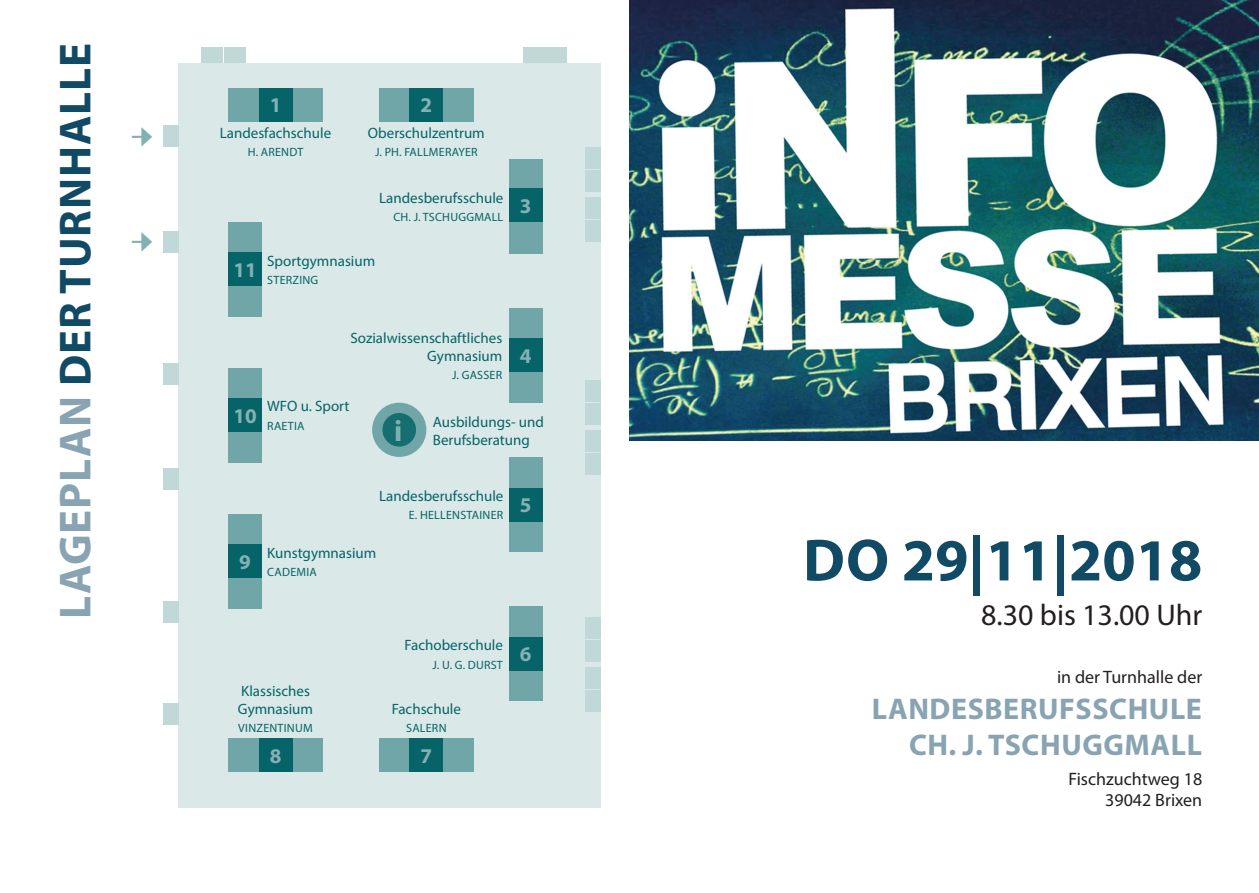
<style>
.page{position:relative;width:1259px;height:893px;background:#fff}
.page>*{position:absolute;margin:0;border:0;box-sizing:border-box;transform-origin:0 0}
.t1{font:700 60px "Myriad Pro";color:#114a65}
.t2{font:700 45px "Myriad Pro";letter-spacing:.02em;color:#114a65}
.t3{font:36px "Minion Pro";color:#066468}
.t4{font:700 30px/36px "Myriad Pro";letter-spacing:.02em;color:#88a4b2;text-align:right}
.t5{font:30px "Myriad Pro";color:#231f20}
.t6{font:700 30px "Myriad Pro";color:#83b1b4}
.t7{font:700 21px "Myriad Pro";color:#83b1b4}
.t8{font:18px "Myriad Pro";color:#231f20}
.t9{font:15px/18px "Myriad Pro";color:#066468}
.t10{font:12px "Myriad Pro";letter-spacing:.02em;color:#066468}
.s1{color:#88a4b2}
</style>
<div class="page">
<div style="left:178px;top:63px;width:422px;height:745px;background:#dae8e8"></div>
<div style="left:228px;top:88px;width:95px;height:33px;background:#70a6a8"></div>
<div style="left:379px;top:88px;width:94px;height:33px;background:#70a6a8"></div>
<div style="left:228px;top:739px;width:95px;height:33px;background:#70a6a8"></div>
<div style="left:379px;top:739px;width:94px;height:33px;background:#70a6a8"></div>
<div style="left:509px;top:159px;width:33px;height:95px;background:#70a6a8"></div>
<div style="left:509px;top:308px;width:33px;height:95px;background:#70a6a8"></div>
<div style="left:509px;top:457px;width:33px;height:95px;background:#70a6a8"></div>
<div style="left:509px;top:606px;width:33px;height:95px;background:#70a6a8"></div>
<div style="left:228px;top:222px;width:34px;height:95px;background:#70a6a8"></div>
<div style="left:228px;top:368px;width:34px;height:94px;background:#70a6a8"></div>
<div style="left:228px;top:514px;width:34px;height:94px;background:#70a6a8"></div>
<div style="left:259px;top:88px;width:33px;height:33px;background:#066468"></div>
<div style="left:409px;top:88px;width:34px;height:33px;background:#066468"></div>
<div style="left:509px;top:188px;width:33px;height:34px;background:#066468"></div>
<div style="left:509px;top:339px;width:33px;height:33px;background:#066468"></div>
<div style="left:509px;top:488px;width:33px;height:33px;background:#066468"></div>
<div style="left:509px;top:637px;width:33px;height:33px;background:#066468"></div>
<div style="left:409px;top:739px;width:34px;height:33px;background:#066468"></div>
<div style="left:259px;top:739px;width:33px;height:33px;background:#066468"></div>
<div style="left:228px;top:544px;width:34px;height:34px;background:#066468"></div>
<div style="left:228px;top:398px;width:34px;height:34px;background:#066468"></div>
<div style="left:228px;top:253px;width:34px;height:33px;background:#066468"></div>
<div style="left:372px;top:403px;width:54px;height:54px;background:#70a6a8;border-radius:50%"></div>
<div style="left:382px;top:413px;width:34px;height:34px;background:#166e71;border-radius:50%"></div>
<div style="left:202px;top:47px;width:21px;height:16px;background:#c1d8d9"></div>
<div style="left:162px;top:125px;width:16px;height:22px;background:#c1d8d9"></div>
<div style="left:162px;top:231px;width:16px;height:22px;background:#c1d8d9"></div>
<div style="left:162px;top:364px;width:16px;height:21px;background:#c1d8d9"></div>
<div style="left:162px;top:469px;width:16px;height:21px;background:#c1d8d9"></div>
<div style="left:162px;top:601px;width:16px;height:21px;background:#c1d8d9"></div>
<div style="left:162px;top:703px;width:16px;height:21px;background:#c1d8d9"></div>
<div style="left:224px;top:47px;width:22px;height:16px;background:#c1d8d9"></div>
<div style="left:523px;top:47px;width:21px;height:16px;background:#c1d8d9"></div>
<div style="left:546px;top:47px;width:21px;height:16px;background:#c1d8d9"></div>
<div style="left:585px;top:148px;width:16px;height:21px;background:#c1d8d9"></div>
<div style="left:585px;top:171px;width:16px;height:21px;background:#c1d8d9"></div>
<div style="left:585px;top:197px;width:16px;height:21px;background:#c1d8d9"></div>
<div style="left:585px;top:220px;width:16px;height:21px;background:#c1d8d9"></div>
<div style="left:584px;top:381px;width:16px;height:21px;background:#c1d8d9"></div>
<div style="left:584px;top:403px;width:16px;height:22px;background:#c1d8d9"></div>
<div style="left:584px;top:430px;width:16px;height:21px;background:#c1d8d9"></div>
<div style="left:584px;top:453px;width:16px;height:21px;background:#c1d8d9"></div>
<div style="left:585px;top:618px;width:16px;height:21px;background:#c1d8d9"></div>
<div style="left:585px;top:640px;width:16px;height:22px;background:#c1d8d9"></div>
<div style="left:585px;top:667px;width:16px;height:21px;background:#c1d8d9"></div>
<div style="left:585px;top:690px;width:16px;height:21px;background:#c1d8d9"></div>
<img style="left:629px;top:0;width:630px;height:441px">
<p class="t2" style="left:46px;top:619px;width:577px;rotate:-90deg"><span class="s1">LAGEPLAN</span> DER TURNHALLE</p>
<h3 class="t3" style="left:130px;top:110px;width:24px">→</h3>
<h3 class="t3" style="left:130px;top:216px;width:24px">→</h3>
<p class="t7" style="left:270px;top:92px;width:13px">1</p>
<p class="t7" style="left:420px;top:92px;width:13px">2</p>
<p class="t9" style="left:220px;top:124px;width:113px">Landesfachschule</p>
<p class="t10" style="left:248px;top:145px;width:57px">H. ARENDT</p>
<p class="t9" style="left:368px;top:124px;width:118px">Oberschulzentrum</p>
<p class="t10" style="left:375px;top:145px;width:104px">J. PH. FALLMERAYER</p>
<p class="t9" style="left:379px;top:188px;width:126px">Landesberufsschule</p>
<p class="t10" style="left:393px;top:210px;width:111px">CH. J. TSCHUGGMALL</p>
<p class="t9" style="left:267px;top:251px;width:110px">Sportgymnasium</p>
<p class="t10" style="left:267px;top:273px;width:53px">STERZING</p>
<p class="t7" style="left:233px;top:256px;width:25px">11</p>
<p class="t7" style="left:520px;top:192px;width:13px">3</p>
<p class="t9" style="left:350px;top:328px;width:153px;text-align:right">Sozialwissenschaftliches<br>Gymnasium</p>
<p class="t10" style="left:452px;top:368px;width:52px">J. GASSER</p>
<p class="t7" style="left:520px;top:343px;width:13px">4</p>
<p class="t7" style="left:233px;top:402px;width:25px">10</p>
<p class="t9" style="left:267px;top:397px;width:84px">WFO u. Sport</p>
<p class="t10" style="left:267px;top:419px;width:39px">RAETIA</p>
<h3 class="t6" style="left:394px;top:411px;width:10px">i</h3>
<p class="t9" style="left:433px;top:412px;width:112px">Ausbildungs- und</p>
<p class="t9" style="left:433px;top:430px;width:99px">Berufsberatung</p>
<p class="t7" style="left:239px;top:548px;width:13px">9</p>
<p class="t9" style="left:379px;top:487px;width:126px">Landesberufsschule</p>
<p class="t10" style="left:409px;top:508px;width:96px">E. HELLENSTAINER</p>
<p class="t9" style="left:267px;top:543px;width:111px">Kunstgymnasium</p>
<p class="t10" style="left:267px;top:565px;width:51px">CADEMIA</p>
<p class="t7" style="left:520px;top:492px;width:13px">5</p>
<p class="t9" style="left:404px;top:636px;width:100px">Fachoberschule</p>
<p class="t10" style="left:432px;top:657px;width:72px">J. U. G. DURST</p>
<p class="t7" style="left:520px;top:641px;width:13px">6</p>
<p class="t9" style="left:238px;top:681px;width:77px">Klassisches<br>Gymnasium</p>
<p class="t10" style="left:238px;top:721px;width:76px">VINZENTINUM</p>
<p class="t9" style="left:392px;top:699px;width:71px">Fachschule</p>
<p class="t10" style="left:406px;top:721px;width:42px">SALERN</p>
<p class="t7" style="left:270px;top:742px;width:13px">8</p>
<p class="t7" style="left:420px;top:742px;width:13px">7</p>
<p class="t1" style="left:803px;top:521px;width:401px">DO 29|11|2018</p>
<p class="t5" style="left:981px;top:596px;width:223px">8.30 bis 13.00 Uhr</p>
<p class="t8" style="left:1057px;top:665px;width:147px">in der Turnhalle der</p>
<p class="t4" style="left:872px;top:689px;width:331px">LANDESBERUFSSCHULE<br>CH. J. TSCHUGGMALL</p>
<p class="t8" style="left:1068px;top:767px;width:135px">Fischzuchtweg 18</p>
<p class="t8" style="left:1105px;top:789px;width:98px">39042 Brixen</p>
</div>
